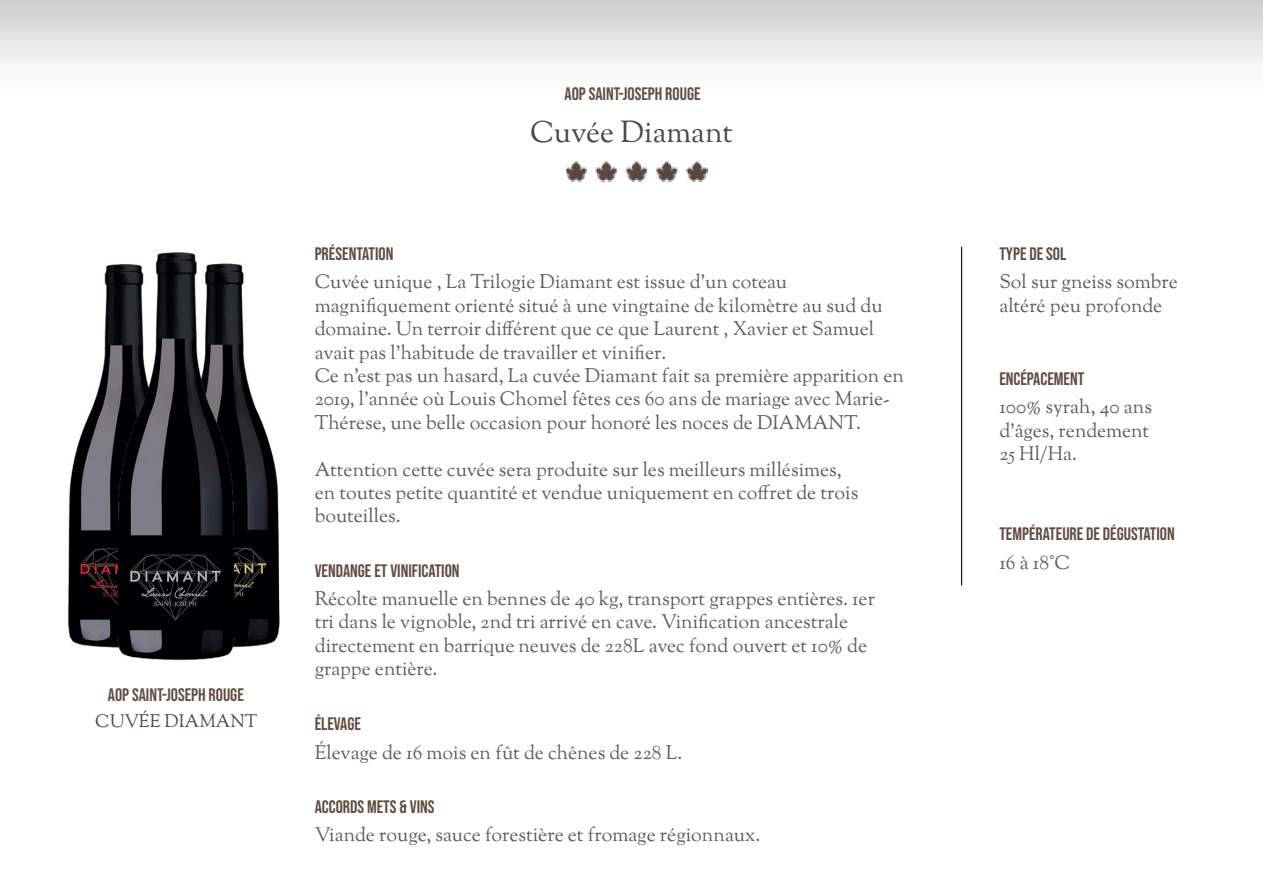
<style>
.page{position:relative;width:1263px;height:893px;background:#fff}
.page>*{position:absolute;margin:0;border:0;box-sizing:border-box;transform-origin:0 0}
.t1{font:30px "Sorts Mill Goudy";color:#414d53}
.t2{font:19.5px/23.4px "Sorts Mill Goudy";color:#5d5f5e}
.t3{font:18px "Bebas Neue";color:#634c3d}
.t4{font:18px "Bebas Neue";color:#634e40}
.t5{font:18px "Sorts Mill Goudy";color:#414d53}
</style>
<div class="page">
<img style="left:0;top:0;width:1263px;height:586px">
<img style="left:566px;top:162px;width:141px;height:19px">
<img style="left:66px;top:242px;width:219px;height:419px">
<p class="t4" style="left:108px;top:684px;width:138px">AOP SAINT-JOSEPH ROUGE</p>
<p class="t5" style="left:95px;top:710px;width:164px">CUVÉE DIAMANT</p>
<p class="t4" style="left:564px;top:84px;width:138px">AOP SAINT-JOSEPH ROUGE</p>
<h1 class="t1" style="left:530px;top:113px;width:204px">Cuvée Diamant</h1>
<p class="t3" style="left:315px;top:244px;width:80px">PRÉSENTATION</p>
<p class="t2" style="left:315px;top:272px;width:591px">Cuvée unique , La Trilogie Diamant est issue d’un coteau magnifiquement orienté situé à une vingtaine de kilomètre au sud du domaine. Un terroir différent que ce que Laurent , Xavier et Samuel avait pas l’habitude de travailler et vinifier.<br>Ce n’est pas un hasard, La cuvée Diamant fait sa première apparition en 2019, l’année où Louis Chomel fêtes ces 60 ans de mariage avec Marie-Thérese, une belle occasion pour honoré les noces de DIAMANT.</p>
<p class="t2" style="left:315px;top:459px;width:545px">Attention cette cuvée sera produite sur les meilleurs millésimes, en toutes petite quantité et vendue uniquement en coffret de trois bouteilles.</p>
<p class="t3" style="left:315px;top:560px;width:146px">VENDANGE ET VINIFICATION</p>
<p class="t2" style="left:315px;top:588px;width:562px">Récolte manuelle en bennes de 40 kg, transport grappes entières. 1er tri dans le vignoble, 2nd tri arrivé en cave. Vinification ancestrale directement en barrique neuves de 228L avec fond ouvert et 10% de grappe entière.</p>
<p class="t3" style="left:315px;top:714px;width:48px">ÉLEVAGE</p>
<p class="t2" style="left:315px;top:742px;width:369px">Élevage de 16 mois en fût de chênes de 228 L.</p>
<p class="t3" style="left:315px;top:796px;width:121px">ACCORDS METS &amp; VINS</p>
<p class="t2" style="left:315px;top:824px;width:447px">Viande rouge, sauce forestière et fromage régionnaux.</p>
<p class="t3" style="left:999px;top:244px;width:68px">TYPE DE SOL</p>
<p class="t2" style="left:999px;top:272px;width:180px">Sol sur gneiss sombre altéré peu profonde</p>
<p class="t3" style="left:999px;top:369px;width:87px">ENCÉPACEMENT</p>
<p class="t2" style="left:999px;top:397px;width:154px">100% syrah, 40 ans d’âges, rendement<br>25 Hl/Ha.</p>
<p class="t3" style="left:999px;top:524px;width:177px">TEMPÉRATEURE DE DÉGUSTATION</p>
<p class="t2" style="left:999px;top:552px;width:72px">16 à 18°C</p>
</div>
